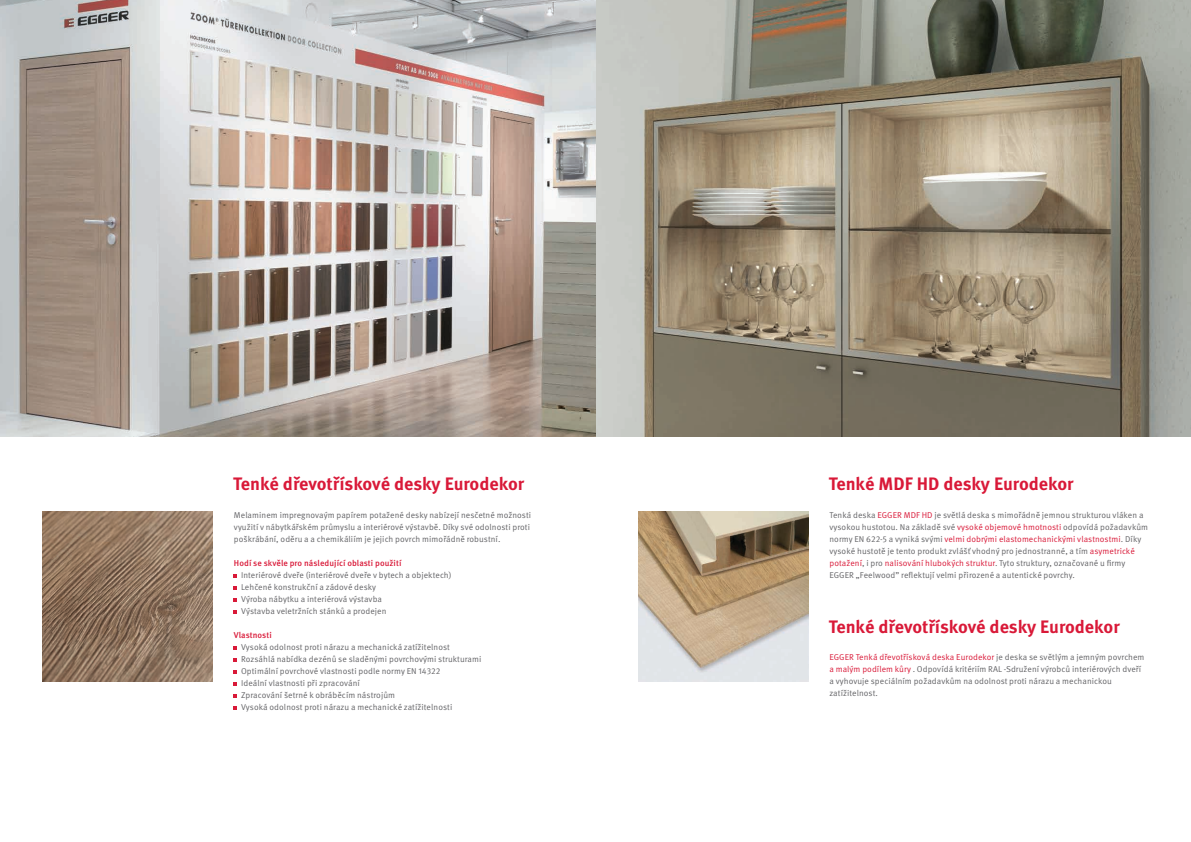
<style>
.page{position:relative;width:1191px;height:842px;background:#fff}
.page>*{position:absolute;margin:0;border:0;box-sizing:border-box;transform-origin:0 0}
.t1{font:700 18px "Meta Pro";color:#d91938}
.t2{font:8.5px/12px "Meta Pro";letter-spacing:.01em;color:#636366}
.t3{font:500 8.5px "Meta Pro";letter-spacing:.01em;color:#d91938}
.s1{color:#d91938}
</style>
<div class="page">
<img style="left:595px;top:0;width:596px;height:437px">
<svg style="left:0;top:0;width:595px;height:437px;background:#b6ada6"></svg>
<img style="left:638px;top:512px;width:170px;height:170px">
<img style="left:43px;top:512px;width:170px;height:170px">
<h1 class="t1" style="left:233px;top:473px;width:292px">Tenké dřevotřískové desky Eurodekor</h1>
<p class="t2" style="left:234px;top:509px;width:299px">Melaminem impregnovaým papírem potažené desky nabízejí nesčetné možnosti využití v nábytkářském průmyslu a interiérové výstavbě. Díky své odolnosti proti poškrábání, oděru a a chemikáliím je jejich povrch mimořádně robustní.</p>
<p class="t3" style="left:234px;top:557px;width:169px">Hodí se skvěle pro následující oblasti použití</p>
<p class="t2" style="left:241px;top:569px;width:212px">Interiérové dveře (interiérové dveře v bytech a objektech)<br>Lehčené konstrukční a zádové desky<br>Výroba nábytku a interiérová výstavba<br>Výstavba veletržních stánků a prodejen</p>
<p class="t3" style="left:234px;top:629px;width:39px">Vlastnosti</p>
<p class="t2" style="left:241px;top:641px;width:242px">Vysoká odolnost proti nárazu a mechanická zatížitelnost Rozsáhlá nabídka dezénů se sladěnými povrchovými strukturami Optimální povrchové vlastnosti podle normy EN 14322<br>Ideální vlastnosti při zpracování<br>Zpracování šetrné k obráběcím nástrojům<br>Vysoká odolnost proti nárazu a mechanické zatížitelnosti</p>
<h1 class="t1" style="left:829px;top:473px;width:246px">Tenké MDF HD desky Eurodekor</h1>
<p class="t2" style="left:829px;top:509px;width:320px">Tenká deska <span class="s1">EGGER MDF HD</span> je světlá deska s mimořádně jemnou strukturou vláken a vysokou hustotou. Na základě své <span class="s1">vysoké objemové hmotnosti</span> odpovídá požadavkům normy EN 622-5 a vyniká svými <span class="s1">velmi dobrými elastomechanickými vlastnostmi</span>. Díky vysoké hustotě je tento produkt zvlášť vhodný pro jednostranné, a tím <span class="s1">asymetrické potažení</span>, i pro <span class="s1">nalisování hlubokých struktur</span>. Tyto struktury, označované u firmy EGGER „Feelwood” reflektují velmi přirozené a autentické povrchy.</p>
<h1 class="t1" style="left:829px;top:615px;width:292px">Tenké dřevotřískové desky Eurodekor</h1>
<p class="t2" style="left:829px;top:651px;width:316px"><span class="s1">EGGER Tenká dřevotřísková deska Eurodekor</span> je deska se světlým a jemným povrchem <span class="s1">a malým podílem kůry</span> . Odpovídá kritériím RAL -Sdružení výrobců interiérových dveří a vyhovuje speciálním požadavkům na odolnost proti nárazu a mechanickou zatížitelnost.</p>
</div>
